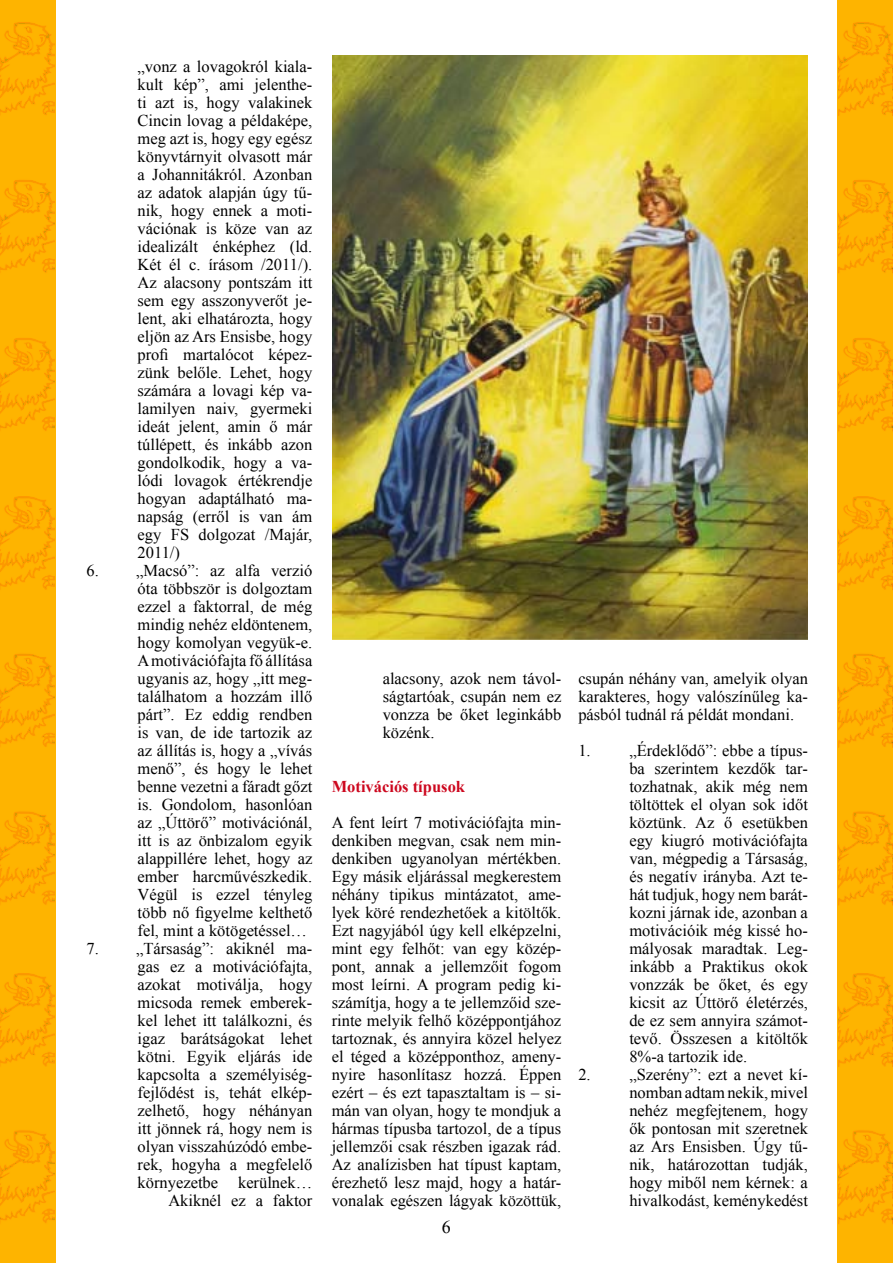
<style>
.page{position:relative;width:893px;height:1263px;background:#fff}
.page>*{position:absolute;margin:0;border:0;box-sizing:border-box;transform-origin:0 0}
.t1{font:18px "Times New Roman";color:#000}
.t2{font:16.5px/18px "Times New Roman";color:#000;text-align:justify}
.t3{font:700 16.5px "Times New Roman";color:#cd071e}
</style>
<div class="page">
<div style="left:838px;top:0;width:55px;height:1263px;background:#feb400"></div>
<div style="left:0;top:0;width:55px;height:1263px;background:#feb400"></div>
<img style="left:839px;top:496px;width:53px;height:409px">
<img style="left:839px;top:973px;width:53px;height:250px">
<img style="left:0;top:22px;width:54px;height:409px">
<img style="left:0;top:496px;width:54px;height:409px">
<img style="left:0;top:973px;width:54px;height:250px">
<img style="left:839px;top:22px;width:53px;height:409px">
<img style="left:333px;top:55px;width:475px;height:584px">
<p class="t2" style="left:138px;top:57px;width:176px">„vonz a lovagokról kiala&shy;kult kép”, ami jelenthe&shy;ti azt is, hogy valakinek Cincin lovag a példaképe, meg azt is, hogy egy egész könyvtárnyit olvasott már a Johannitákról. Azonban az adatok alapján úgy tű&shy;nik, hogy ennek a moti&shy;vációnak is köze van az idealizált énképhez (ld.<br>Két él c. írásom /2011/).<br>Az alacsony pontszám itt sem egy asszonyverőt je&shy;lent, aki elhatározta, hogy eljön az Ars Ensisbe, hogy profi martalócot képez&shy;zünk belőle. Lehet, hogy számára a lovagi kép va&shy;lamilyen naiv, gyermeki ideát jelent, amin ő már túllépett, és inkább azon gondolkodik, hogy a va&shy;lódi lovagok értékrendje hogyan adaptálható ma&shy;napság (erről is van ám egy FS dolgozat /Majár, 2011/)</p>
<p class="t2" style="left:138px;top:561px;width:176px;text-indent:-51px">6. „Macsó”: az alfa verzió óta többször is dolgoztam ezzel a faktorral, de még mindig nehéz eldöntenem, hogy komolyan vegyük-e.<br>A motivációfajta fő állítása ugyanis az, hogy „itt meg&shy;találhatom a hozzám illő párt”. Ez eddig rendben is van, de ide tartozik az az állítás is, hogy a „vívás menő”, és hogy le lehet benne vezetni a fáradt gőzt is. Gondolom, hasonlóan az „Úttörő” motivációnál, itt is az önbizalom egyik alappillére lehet, hogy az ember harcművészkedik.<br>Végül is ezzel tényleg több nő figyelme kelthető fel, mint a kötögetéssel…</p>
<p class="t2" style="left:87px;top:939px;width:227px;text-align:right">7. „Társaság”: akiknél ma&shy;gas ez a motivációfajta,<br>azokat motiválja, hogy micsoda remek emberek-<br>kel lehet itt találkozni, és<br>igaz barátságokat lehet<br>kötni. Egyik eljárás ide kapcsolta a személyiség&shy;fejlődést is, tehát elkép&shy;zelhető, hogy néhányan<br>itt jönnek rá, hogy nem is<br>olyan visszahúzódó embe-<br>rek, hogyha a megfelelő környezetbe kerülnek…<br>Akiknél ez a faktor</p>
<p class="t2" style="left:383px;top:669px;width:180px">alacsony, azok nem távol&shy;ságtartóak, csupán nem ez vonzza be őket leginkább közénk.</p>
<p class="t3" style="left:332px;top:775px;width:135px">Motivációs típusok</p>
<p class="t2" style="left:332px;top:813px;width:231px">A fent leírt 7 motivációfajta min&shy;denkiben megvan, csak nem min&shy;denkiben ugyanolyan mértékben.<br>Egy másik eljárással megkerestem néhány tipikus mintázatot, ame&shy;lyek köré rendezhetőek a kitöltők.<br>Ezt nagyjából úgy kell elképzelni, mint egy felhőt: van egy közép&shy;pont, annak a jellemzőit fogom most leírni. A program pedig ki&shy;számítja, hogy a te jellemzőid sze&shy;rinte melyik felhő középpontjához tartoznak, és annyira közel helyez el téged a középponthoz, amen - nyire hasonlítasz hozzá. Éppen ezért – és ezt tapasztaltam is – si&shy;mán van olyan, hogy te mondjuk a hármas típusba tartozol, de a típus jellemzői csak részben igazak rád.<br>Az analízisben hat típust kaptam, érezhető lesz majd, hogy a határ&shy;vonalak egészen lágyak közöttük,</p>
<p class="t1" style="left:442px;top:1215px;width:10px">6</p>
<p class="t2" style="left:578px;top:669px;width:231px">csupán néhány van, amelyik olyan karakteres, hogy valószínűleg ka&shy;pásból tudnál rá példát mondani.</p>
<p class="t2" style="left:629px;top:741px;width:180px;text-indent:-51px">1. „Érdeklődő”: ebbe a típus&shy;ba szerintem kezdők tar&shy;tozhatnak, akik még nem töltöttek el olyan sok időt köztünk. Az ő esetükben egy kiugró motivációfajta van, mégpedig a Társaság, és negatív irányba. Azt te&shy;hát tudjuk, hogy nem barát&shy;kozni járnak ide, azonban a motivációik még kissé ho&shy;mályosak maradtak. Leg&shy;inkább a Praktikus okok vonzzák be őket, és egy kicsit az Úttörő életérzés, de ez sem annyira számot&shy;tevő. Összesen a kitöltők 8%-a tartozik ide.</p>
<p class="t2" style="left:629px;top:1065px;width:180px;text-indent:-51px">2. „Szerény”: ezt a nevet kí&shy;nomban adtam nekik, mivel nehéz megfejtenem, hogy ők pontosan mit szeretnek az Ars Ensisben. Úgy tű&shy;nik, határozottan tudják, hogy miből nem kérnek: a hivalkodást, keménykedést</p>
</div>
